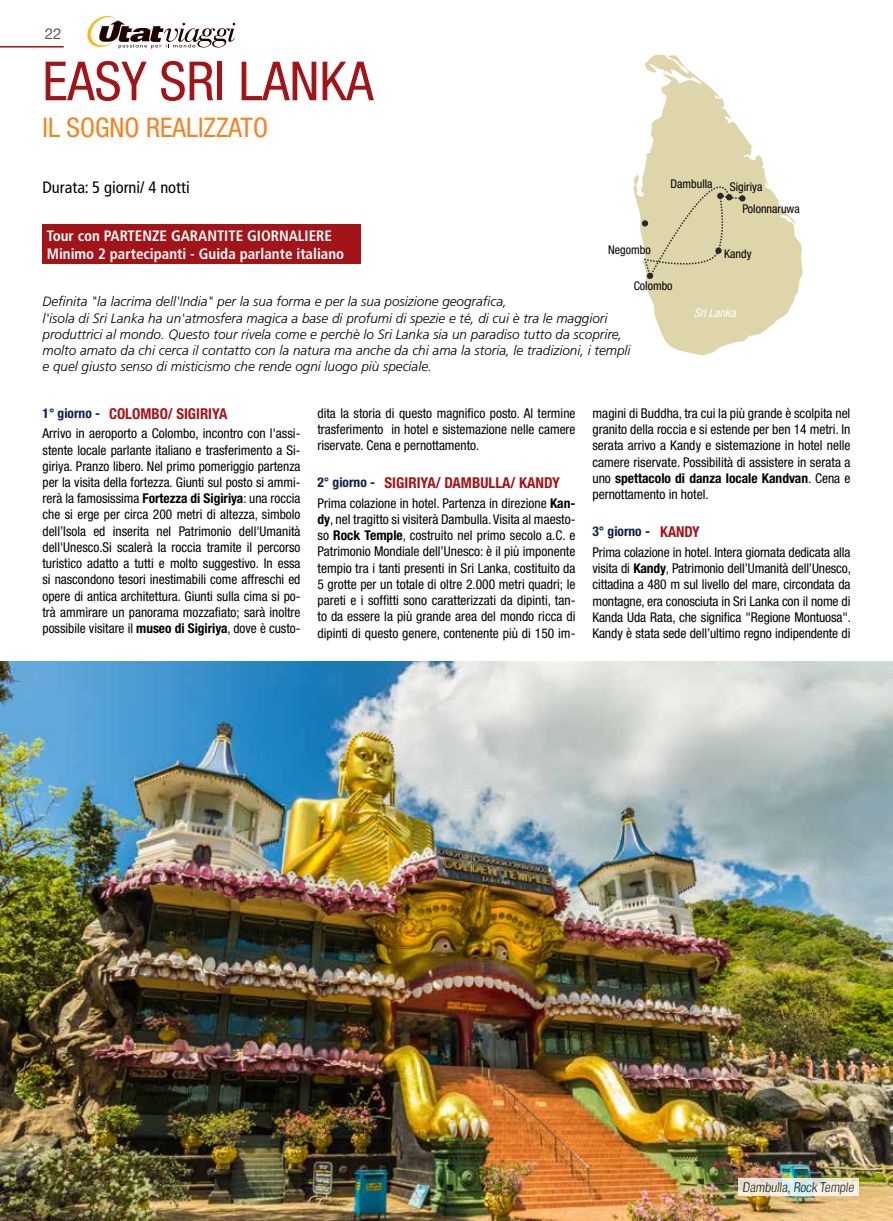
<style>
.page{position:relative;width:893px;height:1221px;background:#fff}
.page>*{position:absolute;margin:0;border:0;box-sizing:border-box;transform-origin:0 0}
.t1{font:condensed 54px "Helvetica Neue LT Std";color:#a31418}
.t2{font:condensed 27px "Helvetica Neue LT Std";color:#f58220}
.t3{font:condensed 16.5px "Frutiger LT Std";color:#000}
.t4{font:700 condensed 15px/18px "Frutiger LT Std";color:#fff}
.t5{font:700 condensed 15px "Helvetica Neue LT Std";color:#a31418}
.t6{font:15px "Helvetica Neue LT Std";color:#58595b}
.t7{font:condensed 13.5px/16.2px "Helvetica Neue LT Std";color:#000;text-align:justify}
.t8{font:italic 300 13.5px/16.2px "Frutiger LT Std";color:#000}
.t9{font:300 condensed 13.5px "Helvetica Neue LT Std";color:#000}
.t10{font:condensed 12px "Helvetica Neue LT Std";color:#000}
.t11{font:italic condensed 12px "Helvetica Neue LT Std";color:#fff}
.s1{font-size:13.5px;color:#0d1c4b}
.s2{font-weight:700}
.s3{font-weight:700;color:#0d1c4b}
.s4{font-weight:700;font-size:15px;color:#a31418}
</style>
<div class="page">
<svg style="left:87px;top:16px;width:148px;height:33px"></svg>
<hr style="left:0;top:46px;width:64px;height:2px;background:#a31418">
<svg style="left:633px;top:54px;width:170px;height:302px"></svg>
<svg style="left:642px;top:157px;width:103px;height:130px;background:#d9d0a8"></svg>
<div style="left:43px;top:224px;width:318px;height:39px;background:#a31418"></div>
<img style="left:0;top:661px;width:893px;height:559px">
<svg style="left:738px;top:1178px;width:121px;height:18px;background:#eaeae0"></svg>
<p class="t6" style="left:45px;top:25px;width:18px">22</p>
<h1 class="t1" style="left:43px;top:50px;width:332px">EASY SRI LANKA</h1>
<h2 class="t2" style="left:43px;top:112px;width:227px">IL SOGNO REALIZZATO</h2>
<p class="t3" style="left:43px;top:178px;width:149px">Durata: 5 giorni/ 4 notti</p>
<p class="t4" style="left:47px;top:226px;width:299px">Tour con PARTENZE GARANTITE GIORNALIERE<br>Minimo 2 partecipanti - Guida parlante italiano</p>
<p class="t10" style="left:671px;top:176px;width:43px">Dambulla</p>
<p class="t10" style="left:730px;top:180px;width:34px">Sigiriya</p>
<p class="t10" style="left:608px;top:243px;width:44px">Negombo</p>
<p class="t10" style="left:634px;top:279px;width:40px">Colombo</p>
<p class="t10" style="left:742px;top:202px;width:59px">Polonnaruwa</p>
<p class="t10" style="left:724px;top:247px;width:29px">Kandy</p>
<p class="t8" style="left:43px;top:294px;width:590px">Definita "la lacrima dell'India" per la sua forma e per la sua posizione geografica,<br>l'isola di Sri Lanka ha un'atmosfera magica a base di profumi di spezie e té, di cui è tra le maggiori produttrici al mondo. Questo tour rivela come e perchè lo Sri Lanka sia un paradiso tutto da scoprire, molto amato da chi cerca il contatto con la natura ma anche da chi ama la storia, le tradizioni, i templi e quel giusto senso di misticismo che rende ogni luogo più speciale.</p>
<p class="t11" style="left:694px;top:306px;width:43px">Sri Lanka</p>
<p class="t5" style="left:43px;top:404px;width:186px"><span class="s1">1° giorno -</span> COLOMBO/ SIGIRIYA</p>
<p class="t7" style="left:43px;top:425px;width:259px">Arrivo in aeroporto a Colombo, incontro con l'assi&shy;stente locale parlante italiano e trasferimento a Si&shy;giriya. Pranzo libero. Nel primo pomeriggio partenza per la visita della fortezza. Giunti sul posto si ammi&shy;rerà la famosissima <span class="s2">Fortezza di Sigiriya</span>: una roccia che si erge per circa 200 metri di altezza, simbolo dell’Isola ed inserita nel Patrimonio dell'Umanità dell'Unesco.Si scalerà la roccia tramite il percorso turistico adatto a tutti e molto suggestivo. In essa si nascondono tesori inestimabili come affreschi ed opere di antica architettura. Giunti sulla cima si po&shy;trà ammirare un panorama mozzafiato; sarà inoltre possibile visitare il <span class="s2">museo di Sigiriya</span>, dove è custo-</p>
<p class="t7" style="left:317px;top:405px;width:259px">dita la storia di questo magnifico posto. Al termine trasferimento in hotel e sistemazione nelle camere riservate. Cena e pernottamento.</p>
<p class="t5" style="left:317px;top:473px;width:244px"><span class="s1">2° giorno -</span> SIGIRIYA/ DAMBULLA/ KAN DY</p>
<p class="t7" style="left:317px;top:495px;width:259px">Prima colazione in hotel. Partenza in direzione <span class="s2">Kan&shy;dy</span>, nel tragitto si visiterà Dambulla. Visita al maesto&shy;so <span class="s2">Rock Temple</span>, costruito nel primo secolo a.C. e Patrimonio Mondiale dell’Unesco: è il più imponente tempio tra i tanti presenti in Sri Lanka, costituito da 5 grotte per un totale di oltre 2.000 metri quadri; le pareti e i soffitti sono caratterizzati da dipinti, tan&shy;to da essere la più grande area del mondo ricca di dipinti di questo genere, contenente più di 150 im-</p>
<p class="t7" style="left:592px;top:405px;width:259px">magini di Buddha, tra cui la più grande è scolpita nel granito della roccia e si estende per ben 14 metri. In serata arrivo a Kandy e sistemazione in hotel nelle camere riservate. Possibilità di assistere in serata a uno <span class="s2">spettacolo di danza locale Kandvan</span>. Cena e pernottamento in hotel.</p>
<p class="t7" style="left:592px;top:520px;width:259px;line-height:21.5px"><span class="s3">3° giorno -</span> <span class="s4">KAN DY<br></span>Prima colazione in hotel. Intera giornata dedicata alla</p>
<p class="t7" style="left:592px;top:560px;width:260px">visita di <span class="s2">Kandy</span>, Patrimonio dell’Umanità dell’Unesco, cittadina a 480 m sul livello del mare, circondata da montagne, era conosciuta in Sri Lanka con il nome di Kanda Uda Rata, che significa "Regione Montuosa".<br>Kandy è stata sede dell’ultimo regno indipendente di</p>
<p class="t9" style="left:742px;top:1179px;width:115px">Dambulla, Rock Temple</p>
</div>
